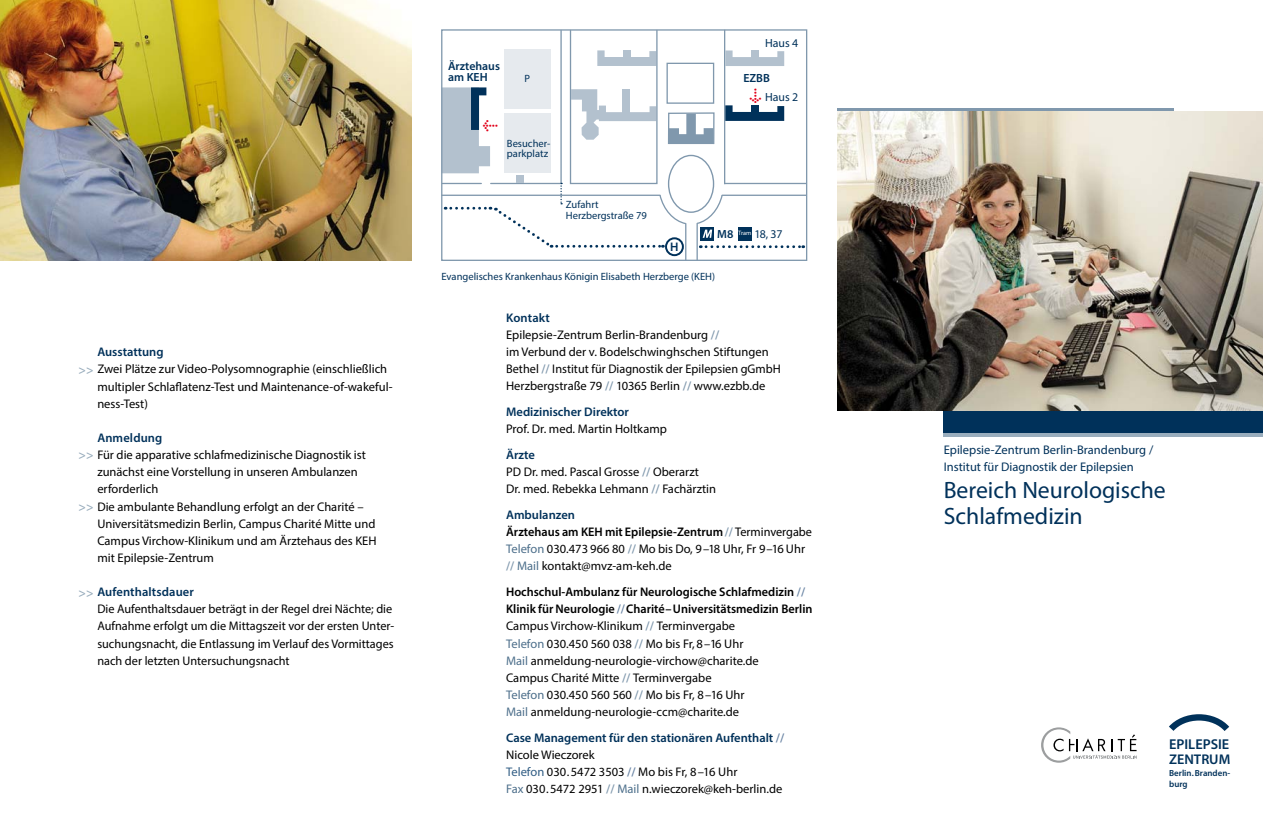
<style>
.page{position:relative;width:1263px;height:822px;background:#fff}
.page>*{position:absolute;margin:0;border:0;box-sizing:border-box;transform-origin:0 0}
.t1{font:23.7px/26.4px "Myriad Pro";color:#00315a}
.t2{font:600 14.25px "Myriad Pro";color:#00315a}
.t3{font:600 14.1px "Myriad Pro";color:#00315a}
.t4{font:12.45px/17.1px "Myriad Pro";color:#000}
.t5{font:12.45px/17.1px "Myriad Pro";color:#00315a}
.t6{font:600 12.45px "Myriad Pro";color:#00315a}
.t7{font:700 12.45px "Meta Plus";color:#e2001a}
.t8{font:11.85px "Myriad Pro";color:#00315a}
.t9{font:600 11.85px/10.5px "Myriad Pro";color:#00315a}
.t10{font:10.5px/10.5px "Myriad Pro";color:#00315a}
.t11{font:600 8.85px/11.4px "Myriad Pro";color:#00315a}
.s1{font-weight:600;color:#99adbd}
.s2{font-weight:600;color:#00315a}
.s3{font-weight:600}
.s4{font-weight:600;color:#8098ad}
.s5{color:#4d6f8b}
.s6{font-weight:600;color:#6984a4}
.s7{color:#315d84}
</style>
<div class="page">
<div style="left:944px;top:410px;width:319px;height:23px;background:#00315a"></div>
<hr style="left:944px;top:433px;width:319px;height:4px;background:#99adbd">
<hr style="left:837px;top:108px;width:336px;height:3px;background:#8098ad">
<svg style="left:1169px;top:714px;width:61px;height:17px"></svg>
<img style="left:837px;top:111px;width:426px;height:299px">
<svg style="left:1041px;top:727px;width:95px;height:36px"></svg>
<img style="left:0;top:0;width:411px;height:261px">
<hr style="left:685px;top:224px;width:1px;height:36px;background:#8098ad">
<hr style="left:696px;top:223px;width:2px;height:37px;background:#8098ad">
<hr style="left:722px;top:195px;width:84px;height:1px;background:#8098ad">
<hr style="left:724px;top:183px;width:82px;height:1px;background:#8098ad">
<svg style="left:666px;top:238px;width:17px;height:17px"></svg>
<div style="left:665px;top:237px;width:19px;height:19px;border:2px solid #00315a;border-radius:50%"></div>
<svg style="left:443px;top:31px;width:361px;height:218px"></svg>
<div style="left:570px;top:30px;width:87px;height:154px;border:1px solid #8098ad"></div>
<div style="left:441px;top:29px;width:366px;height:232px;border:1px solid #8098ad"></div>
<p class="t6" style="left:97px;top:344px;width:68px">Ausstattung</p>
<p class="t4" style="left:79px;top:360px;width:310px"><span class="s1">&gt;&gt;</span> Zwei Plätze zur Video-Polysomnographie (einschließlich</p>
<p class="t4" style="left:97px;top:378px;width:297px">multipler Schlaflatenz-Test und Maintenance-of-wakeful-</p>
<p class="t4" style="left:97px;top:395px;width:52px">ness-Test)</p>
<p class="t6" style="left:97px;top:430px;width:67px">Anmeldung</p>
<p class="t4" style="left:79px;top:446px;width:289px"><span class="s1">&gt;&gt;</span> Für die apparative schlafmedizinische Diagnostik ist</p>
<p class="t4" style="left:97px;top:463px;width:262px">zunächst eine Vorstellung in unseren Ambulanzen</p>
<p class="t4" style="left:97px;top:480px;width:63px">erforderlich</p>
<p class="t4" style="left:79px;top:498px;width:287px"><span class="s1">&gt;&gt;</span> Die ambulante Behandlung erfolgt an der Charité –</p>
<p class="t4" style="left:97px;top:515px;width:280px">Universitätsmedizin Berlin, Campus Charité Mitte und</p>
<p class="t4" style="left:97px;top:532px;width:281px">Campus Virchow-Klinikum und am Ärztehaus des KEH</p>
<p class="t4" style="left:97px;top:549px;width:118px">mit Epilepsie-Zentrum</p>
<p class="t4" style="left:97px;top:583px;width:298px;text-indent:-19px"><span class="s1">&gt;&gt;</span> <span class="s2">Aufenthaltsdauer<br></span>Die Aufenthaltsdauer beträgt in der Regel drei Nächte; die Aufnahme erfolgt um die Mittagszeit vor der ersten Unter&shy;suchungsnacht, die Entlassung im Verlauf des Vormittages nach der letzten Untersuchungsnacht</p>
<p class="t9" style="left:448px;top:61px;width:53px">Ärztehaus am KEH</p>
<p class="t10" style="left:524px;top:73px;width:7px">P</p>
<p class="t7" style="left:498px;top:134px;width:17px;rotate:-180deg">&gt;</p>
<p class="t10" style="left:507px;top:138px;width:45px">Besucher&shy;parkplatz</p>
<p class="t10" style="left:566px;top:199px;width:83px">Zufahrt<br>Herzbergstraße 79</p>
<p class="t6" style="left:670px;top:239px;width:10px">H</p>
<p class="t8" style="left:765px;top:35px;width:35px">Haus 4</p>
<p class="t9" style="left:743px;top:73px;width:28px">EZBB</p>
<p class="t8" style="left:765px;top:90px;width:35px">Haus 2</p>
<p class="t7" style="left:763px;top:88px;width:17px;rotate:90deg">&gt;</p>
<p class="t8" style="left:717px;top:227px;width:67px"><span class="s3">M8</span> <sup>Tram</sup> 18, 37</p>
<p class="t10" style="left:441px;top:271px;width:275px">Evangelisches Krankenhaus Königin Elisabeth Herzberge (KEH)</p>
<p class="t4" style="left:506px;top:309px;width:276px"><span class="s2">Kontakt<br></span>Epilepsie-Zentrum Berlin-Brandenburg <span class="s4">//<br></span>im Verbund der v. Bodelschwinghschen Stiftungen Bethel <span class="s4">//</span> Institut für Diagnostik der Epilepsien gGmbH Herzbergstraße 79 <span class="s4">//</span> 10365 Berlin <span class="s4">//</span> www.ezbb.de</p>
<p class="t6" style="left:506px;top:404px;width:124px">Medizinischer Direktor</p>
<p class="t4" style="left:506px;top:420px;width:162px">Prof. Dr. med. Martin Holtkamp</p>
<p class="t4" style="left:506px;top:446px;width:212px"><span class="s2">Ärzte<br></span>PD Dr. med. Pascal Grosse <span class="s4">//</span> Oberarzt<br>Dr. med. Rebekka Lehmann <span class="s4">//</span> Fachärztin</p>
<p class="t4" style="left:506px;top:506px;width:307px"><span class="s2">Ambulanzen<br></span><span class="s3">Ärztehaus am KEH mit Epilepsie-Zentrum</span><span class="s4">//</span> Terminvergabe <span class="s5">Telefon</span> 030.473 966 80 <span class="s4">//</span> Mo bis Do, 9–18 Uhr, Fr 9–16 Uhr <span class="s4">//</span> <span class="s5">Mail</span> kontakt@mvz-am-keh.de</p>
<p class="t4" style="left:506px;top:583px;width:308px"><span class="s3">Hochschul-Ambulanz für Neurologische Schlafmedizin</span> <span class="s6">// </span><span class="s3">Klinik für Neurologie</span> <span class="s6">//</span><span class="s3">Charité – Universitätsmedizin Berlin </span>Campus Virchow-Klinikum <span class="s4">//</span> Terminvergabe<br><span class="s5">Telefon</span> 030.450 560 038 <span class="s4">//</span> Mo bis Fr, 8 –16 Uhr<br><span class="s5">Mail</span> anmeldung-neurologie-virchow@charite.de<br>Campus Charité Mitte <span class="s4">//</span> Terminvergabe<br><span class="s5">Telefon</span> 030.450 560 560 <span class="s4">//</span> Mo bis Fr, 8–16 Uhr<br><span class="s5">Mail</span> anmeldung-neurologie-ccm@charite.de</p>
<p class="t4" style="left:506px;top:729px;width:280px"><span class="s2">Case Management für den stationären Aufenthalt</span> <span class="s6">// </span>Nicole Wieczorek<br><span class="s7">Telefon</span> 030.5472 3503 <span class="s6">//</span> Mo bis Fr, 8–16 Uhr<br><span class="s5">Fax</span> 030.5472 2951 <span class="s4">//</span> <span class="s5">Mail</span> n.wieczorek@keh-berlin.de</p>
<p class="t5" style="left:944px;top:441px;width:211px">Epilepsie-Zentrum Berlin-Brandenburg /<br>Institut für Diagnostik der Epilepsien</p>
<h1 class="t1" style="left:944px;top:476px;width:224px">Bereich Neurologische<br>Schlafmedizin</h1>
<p class="t2" style="left:1169px;top:735px;width:62px">EPILEPSIE</p>
<p class="t3" style="left:1169px;top:751px;width:63px">ZENTRUM</p>
<p class="t11" style="left:1169px;top:767px;width:63px">Berlin. Branden&shy;burg</p>
</div>
